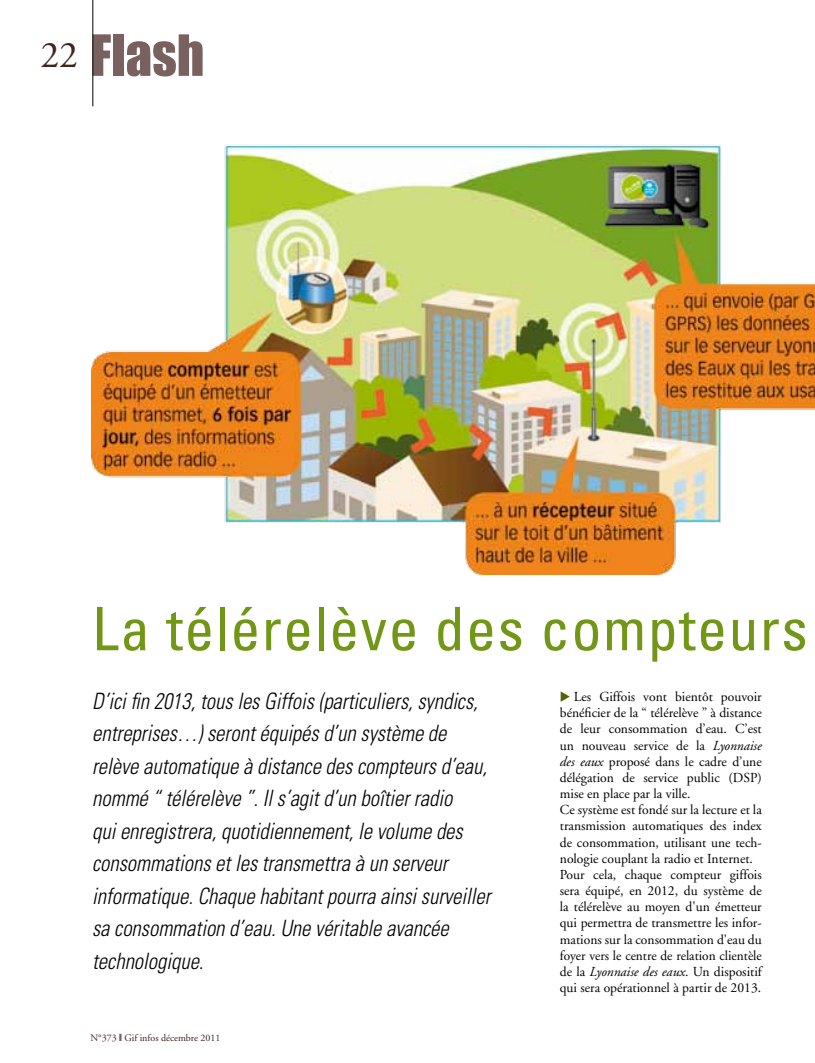
<style>
.page{position:relative;width:815px;height:1063px;background:#fff}
.page>*{position:absolute;margin:0;border:0;box-sizing:border-box;transform-origin:0 0}
.t1{font:condensed 60px "Univers LT";letter-spacing:.025em;color:#729615}
.t2{font:52.5px "Impact";color:#79615f}
.t3{font:italic 300 condensed 22.5px/32.5px "Univers LT";color:#000;scale:.93 1}
.t4{font:13.75px/16.1px "Adobe Garamond LT";color:#000}
.t5{font:10px "Adobe Garamond LT";color:#3f2420}
.s1{color:#536109}
.s2{font-style:italic}
.s3{font-family:"Monotype Sorts";color:#79615f}
</style>
<div class="page">
<hr style="left:93px;top:0;width:1px;height:106px;background:#000">
<img style="left:91px;top:145px;width:724px;height:429px">
<h2 class="t2" style="left:40px;top:23px;width:165px"><sup>22</sup> Flash</h2>
<h1 class="t1" style="left:92px;top:591px;width:717px">La télérelève des compteurs</h1>
<p class="t3" style="left:92px;top:685px;width:430px">D’ici fin 2013, tous les Giffois (particuliers, syndics, entreprises…) seront équipés d’un système de relève automatique à distance des compteurs d’eau, nommé “ télérelève ”. Il s’agit d’un boîtier radio<br>qui enregistrera, quotidiennement, le volume des consommations et les transmettra à un serveur informatique. Chaque habitant pourra ainsi surveiller sa consommation d’eau. Une véritable avancée technologique.</p>
<p class="t4" style="left:560px;top:689px;width:203px"><span class="s1">◆</span> Les Giffois vont bientôt pouvoir bénéficier de la “ télérelève ” à distance de leur consommation d’eau. C’est un nouveau service de la <span class="s2">Lyonnaise des eaux</span> proposé dans le cadre d’une délégation de service public (DSP) mise en place par la ville.<br>Ce système est fondé sur la lecture et la transmission automatiques des index de consommation, utilisant une tech&shy;nologie couplant la radio et Internet.<br>Pour cela, chaque compteur giffois sera équipé, en 2012, du système de la télérelève au moyen d'un émetteur qui permettra de transmettre les infor&shy;mations sur la consommation d'eau du foyer vers le centre de relation clientèle de la <span class="s2">Lyonnaise des eaux</span>. Un dispositif qui sera opérationnel à partir de 2013.</p>
<p class="t5" style="left:90px;top:1032px;width:132px">N°373 <span class="s3">y</span> Gif infos décembre 2011</p>
</div>
